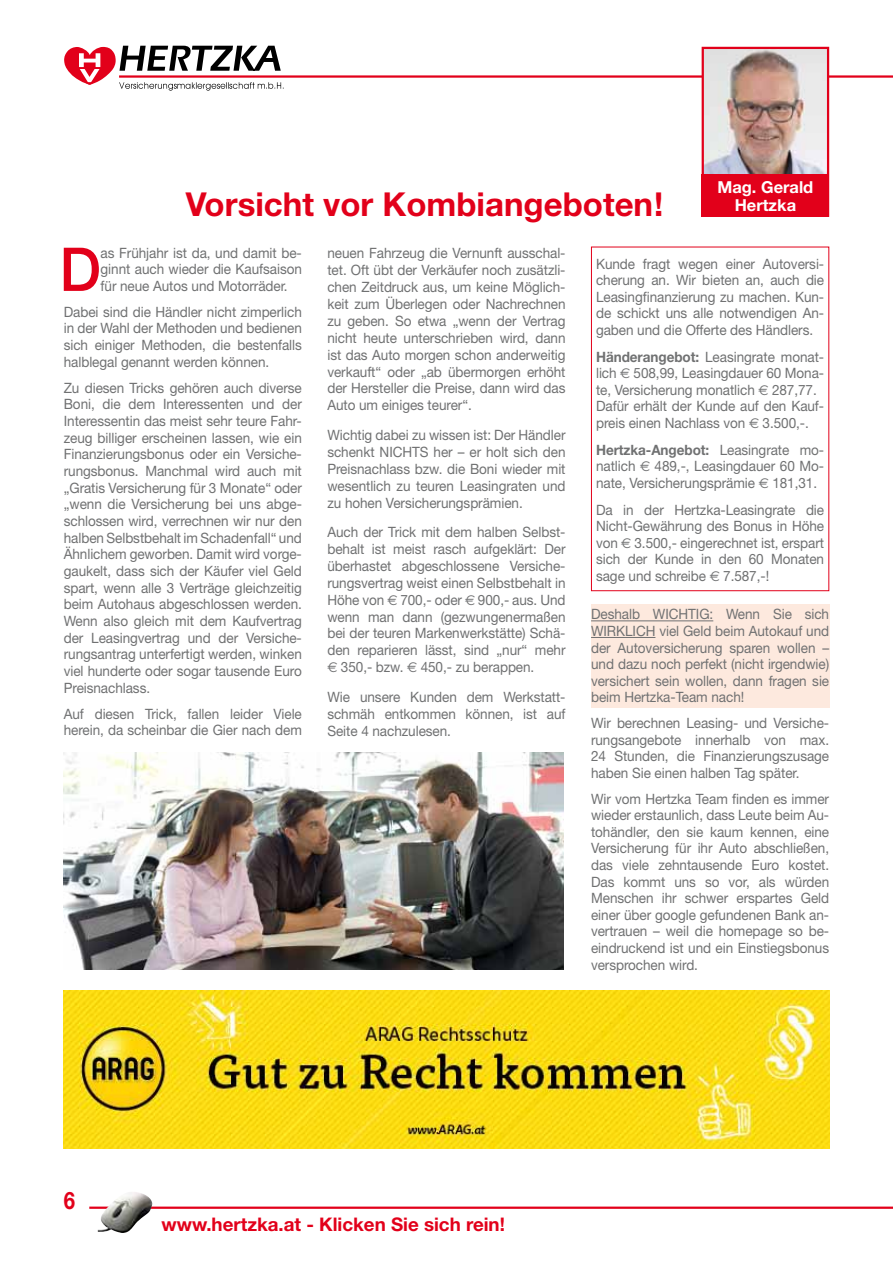
<style>
.page{position:relative;width:893px;height:1263px;background:#fff}
.page>*{position:absolute;margin:0;border:0;box-sizing:border-box;transform-origin:0 0}
.t1{font:500 60.45px "Helvetica Neue";color:#e2001a;scale:.95 1}
.t2{font:700 33px "Helvetica Neue";color:#e2001a}
.t3{font:700 24px "Helvetica Neue";color:#e2001a;scale:.85 1}
.t4{font:700 18.75px "Helvetica Neue";color:#e2001a}
.t5{font:700 16.5px/18px "Helvetica Neue";color:#fff;text-align:center}
.t6{font:14.25px/16.6px "Helvetica Neue";letter-spacing:-.005em;color:#707172;text-align:justify;scale:.95 1}
.s1{font-family:"Euro Sans"}
.s2{font-weight:700}
</style>
<div class="page">
<div style="left:591px;top:604px;width:238px;height:104px;background:#fde9de"></div>
<svg style="left:64px;top:46px;width:219px;height:45px"></svg>
<hr style="left:89px;top:1206px;width:804px;height:3px;background:#e2001a">
<img style="left:101px;top:1192px;width:30px;height:32px">
<hr style="left:591px;top:620px;width:122px;height:1px;background:#707172">
<hr style="left:591px;top:637px;width:64px;height:1px;background:#707172">
<div style="left:591px;top:247px;width:238px;height:344px;border:1px solid #e2001a"></div>
<hr style="left:119px;top:75px;width:774px;height:3px;background:#e2001a">
<img style="left:705px;top:50px;width:121px;height:124px">
<div style="left:702px;top:47px;width:127px;height:170px;border:2px solid #e2001a"></div>
<div style="left:702px;top:174px;width:127px;height:43px;background:#e2001a"></div>
<img style="left:64px;top:991px;width:765px;height:157px">
<img style="left:64px;top:753px;width:499px;height:216px">
<h2 class="t2" style="left:186px;top:184px;width:479px">Vorsicht vor Kombiangeboten!</h2>
<p class="t5" style="left:717px;top:177px;width:97px">Mag. Gerald<br>Hertzka</p>
<h1 class="t1" style="left:59px;top:233px;width:45px">D</h1>
<p class="t6" style="left:101px;top:244px;width:213px">as Frühjahr ist da, und damit be&shy;ginnt auch wieder die Kaufsaison für neue Autos und Motorräder.</p>
<p class="t6" style="left:64px;top:303px;width:252px">Dabei sind die Händler nicht zimperlich in der Wahl der Methoden und bedienen sich einiger Methoden, die bestenfalls halblegal genannt werden können.</p>
<p class="t6" style="left:64px;top:379px;width:252px">Zu diesen Tricks gehören auch diverse Boni, die dem Interessenten und der Interessentin das meist sehr teure Fahr&shy;zeug billiger erscheinen lassen, wie ein Finanzierungsbonus oder ein Versiche&shy;rungsbonus. Manchmal wird auch mit „Gratis Versicherung für 3 Monate“ oder „wenn die Versicherung bei uns abge&shy;schlossen wird, verrechnen wir nur den halben Selbstbehalt im Schadenfall“ und Ähnlichem geworben. Damit wird vorge&shy;gaukelt, dass sich der Käufer viel Geld spart, wenn alle 3 Verträge gleichzeitig beim Autohaus abgeschlossen werden.<br>Wenn also gleich mit dem Kaufvertrag der Leasingvertrag und der Versiche&shy;rungsantrag unterfertigt werden, winken viel hunderte oder sogar tausende Euro Preisnachlass.</p>
<p class="t6" style="left:64px;top:705px;width:252px">Auf diesen Trick, fallen leider Viele herein, da scheinbar die Gier nach dem</p>
<p class="t6" style="left:327px;top:244px;width:252px">neuen Fahrzeug die Vernunft ausschal&shy;tet. Oft übt der Verkäufer noch zusätzli&shy;chen Zeitdruck aus, um keine Möglich&shy;keit zum Überlegen oder Nachrechnen zu geben. So etwa „wenn der Vertrag nicht heute unterschrieben wird, dann ist das Auto morgen schon anderweitig verkauft“ oder „ab übermorgen erhöht der Hersteller die Preise, dann wird das Auto um einiges teurer“.</p>
<p class="t6" style="left:327px;top:426px;width:252px">Wichtig dabei zu wissen ist: Der Händler schenkt NICHTS her – er holt sich den Preisnachlass bzw. die Boni wieder mit wesentlich zu teuren Leasingraten und zu hohen Versicherungsprämien.</p>
<p class="t6" style="left:327px;top:523px;width:252px">Auch der Trick mit dem halben Selbst&shy;behalt ist meist rasch aufgeklärt: Der überhastet abgeschlossene Versiche&shy;rungsvertrag weist einen Selbstbehalt in Höhe von <span class="s1">E</span> 700,- oder <span class="s1">E</span> 900,- aus. Und wenn man dann (gezwungenermaßen bei der teuren Markenwerkstätte) Schä&shy;den reparieren lässt, sind „nur“ mehr <span class="s1">E</span> 350,- bzw. <span class="s1">E</span> 450,- zu berappen.</p>
<p class="t6" style="left:327px;top:688px;width:252px">Wie unsere Kunden dem Werkstatt&shy;schmäh entkommen können, ist auf Seite 4 nachzulesen.</p>
<p class="t6" style="left:596px;top:255px;width:242px">Kunde fragt wegen einer Autoversi&shy;cherung an. Wir bieten an, auch die Leasingfinanzierung zu machen. Kun&shy;de schickt uns alle notwendigen An&shy;gaben und die Offerte des Händlers.</p>
<p class="t6" style="left:596px;top:348px;width:242px;text-align:left"><span class="s2">Händerangebot:</span> Leasingrate monat&shy;lich <span class="s1">E</span> 508,99, Leasingdauer 60 Mona&shy;te, Versicherung monatlich <span class="s1">E</span> 287,77.<br>Dafür erhält der Kunde auf den Kauf&shy;preis einen Nachlass von <span class="s1">E</span> 3.500,-.</p>
<p class="t6" style="left:596px;top:441px;width:242px"><span class="s2">Hertzka-Angebot:</span> Leasingrate mo&shy;natlich <span class="s1">E</span> 489,-, Leasingdauer 60 Mo&shy;nate, Versicherungsprämie <span class="s1">E</span> 181,31.</p>
<p class="t6" style="left:596px;top:501px;width:242px">Da in der Hertzka-Leasingrate die Nicht-Gewährung des Bonus in Höhe von <span class="s1">E</span> 3.500,- eingerechnet ist, erspart sich der Kunde in den 60 Monaten sage und schreibe <span class="s1">E</span> 7.587,-!</p>
<p class="t6" style="left:591px;top:606px;width:252px">Deshalb WICHTIG: Wenn Sie sich WIRKLICH viel Geld beim Autokauf und der Autoversicherung sparen wollen – und dazu noch perfekt (nicht irgendwie) versichert sein wollen, dann fragen sie beim Hertzka-Team nach!</p>
<p class="t6" style="left:591px;top:714px;width:252px">Wir berechnen Leasing- und Versiche&shy;rungsangebote innerhalb von max.<br>24 Stunden, die Finanzierungszusage haben Sie einen halben Tag später.</p>
<p class="t6" style="left:591px;top:790px;width:252px">Wir vom Hertzka Team finden es immer wieder erstaunlich, dass Leute beim Au&shy;tohändler, den sie kaum kennen, eine Versicherung für ihr Auto abschließen, das viele zehntausende Euro kostet.<br>Das kommt uns so vor, als würden Menschen ihr schwer erspartes Geld einer über google gefundenen Bank an&shy;vertrauen – weil die homepage so be&shy;eindruckend ist und ein Einstiegsbonus versprochen wird.</p>
<h3 class="t3" style="left:64px;top:1186px;width:15px">6</h3>
<h3 class="t4" style="left:162px;top:1212px;width:345px">www.hertzka.at - Klicken Sie sich rein!</h3>
</div>
